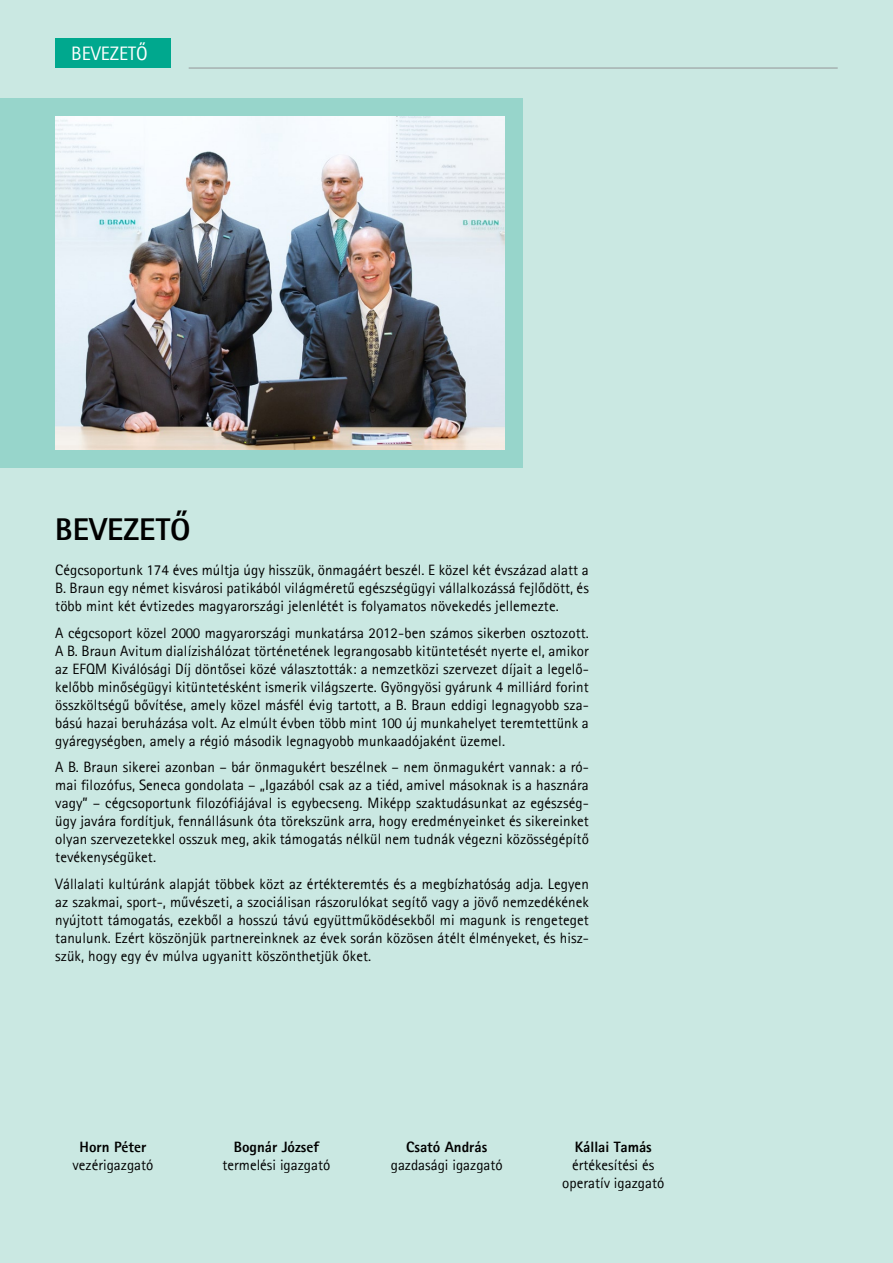
<style>
.page{position:relative;width:893px;height:1263px;background:#cae8e2}
.page>*{position:absolute;margin:0;border:0;box-sizing:border-box;transform-origin:0 0}
.t1{font:31.5px "Rotis Sans Serif Extra Bold 75";color:#000}
.t2{font:19.5px "Rotis Sans Serif";color:#fff}
.t3{font:15px/18px "Rotis Sans Serif";letter-spacing:.005em;color:#000;text-align:justify}
.t4{font:15px "Rotis Sans Serif Extra Bold 75";color:#000}
</style>
<div class="page">
<div style="left:0;top:98px;width:522px;height:370px;background:#97d5cb"></div>
<img style="left:55px;top:117px;width:449px;height:333px">
<div style="left:55px;top:38px;width:116px;height:30px;background:#00a88e"></div>
<hr style="left:189px;top:68px;width:649px;height:1px;background:#939598">
<h2 class="t2" style="left:71px;top:42px;width:78px">Bevezető</h2>
<h1 class="t1" style="left:55px;top:509px;width:137px">Bevezető</h1>
<p class="t3" style="left:55px;top:561px;width:535px">Cégcsoportunk 174 éves múltja úgy hisszük, önmagáért beszél. E közel két évszázad alatt a B. Braun egy német kisvárosi patikából világméretű egészségügyi vállalkozássá fejlődött, és több mint két évtizedes magyarországi jelenlétét is folyamatos növekedés jellemezte.</p>
<p class="t3" style="left:55px;top:623px;width:535px">A cégcsoport közel 2000 magyarországi munkatársa 2012-ben számos sikerben osztozott.<br>A B. Braun Avitum dialízishálózat történetének legrangosabb kitüntetését nyerte el, amikor az EFQM Kiválósági Díj döntősei közé választották: a nemzetközi szervezet díjait a legelő&shy;kelőbb minőségügyi kitüntetésként ismerik világszerte. Gyöngyösi gyárunk 4 milliárd forint összköltségű bővítése, amely közel másfél évig tartott, a B. Braun eddigi legnagyobb sza&shy;bású hazai beruházása volt. Az elmúlt évben több mint 100 új munkahelyet teremtettünk a gyáregységben, amely a régió második legnagyobb munkaadójaként üzemel.</p>
<p class="t3" style="left:55px;top:758px;width:535px">A B. Braun sikerei azonban – bár önmagukért beszélnek – nem önmagukért vannak: a ró&shy;mai filozófus, Seneca gondolata – „Igazából csak az a tiéd, amivel másoknak is a hasznára vagy” – cégcsoportunk filozófiájával is egybecseng. Miképp szaktudásunkat az egészség&shy;ügy javára fordítjuk, fennállásunk óta törekszünk arra, hogy eredményeinket és sikereinket olyan szervezetekkel osszuk meg, akik támogatás nélkül nem tudnák végezni közösségépítő tevékenységüket.</p>
<p class="t3" style="left:55px;top:874px;width:535px">Vállalati kultúránk alapját többek közt az értékteremtés és a megbízhatóság adja. Legyen az szakmai, sport-, művészeti, a szociálisan rászorulókat segítő vagy a jövő nemzedékének nyújtott támogatás, ezekből a hosszú távú együttműködésekből mi magunk is rengeteget tanulunk. Ezért köszönjük partnereinknek az évek során közösen átélt élményeket, és his - szük, hogy egy év múlva ugyanitt köszönthetjük őket.</p>
<p class="t4" style="left:80px;top:1137px;width:68px">Horn Péter</p>
<p class="t3" style="left:73px;top:1156px;width:82px">vezérigazgató</p>
<p class="t4" style="left:234px;top:1137px;width:87px">Bognár József</p>
<p class="t3" style="left:223px;top:1156px;width:109px">termelési igazgató</p>
<p class="t4" style="left:406px;top:1137px;width:83px">Csató András</p>
<p class="t3" style="left:391px;top:1156px;width:113px">gazdasági igazgató</p>
<p class="t4" style="left:575px;top:1137px;width:79px">Kállai Tamás</p>
<p class="t3" style="left:562px;top:1156px;width:103px;text-align:center">értékesítési és operatív igazgató</p>
</div>
